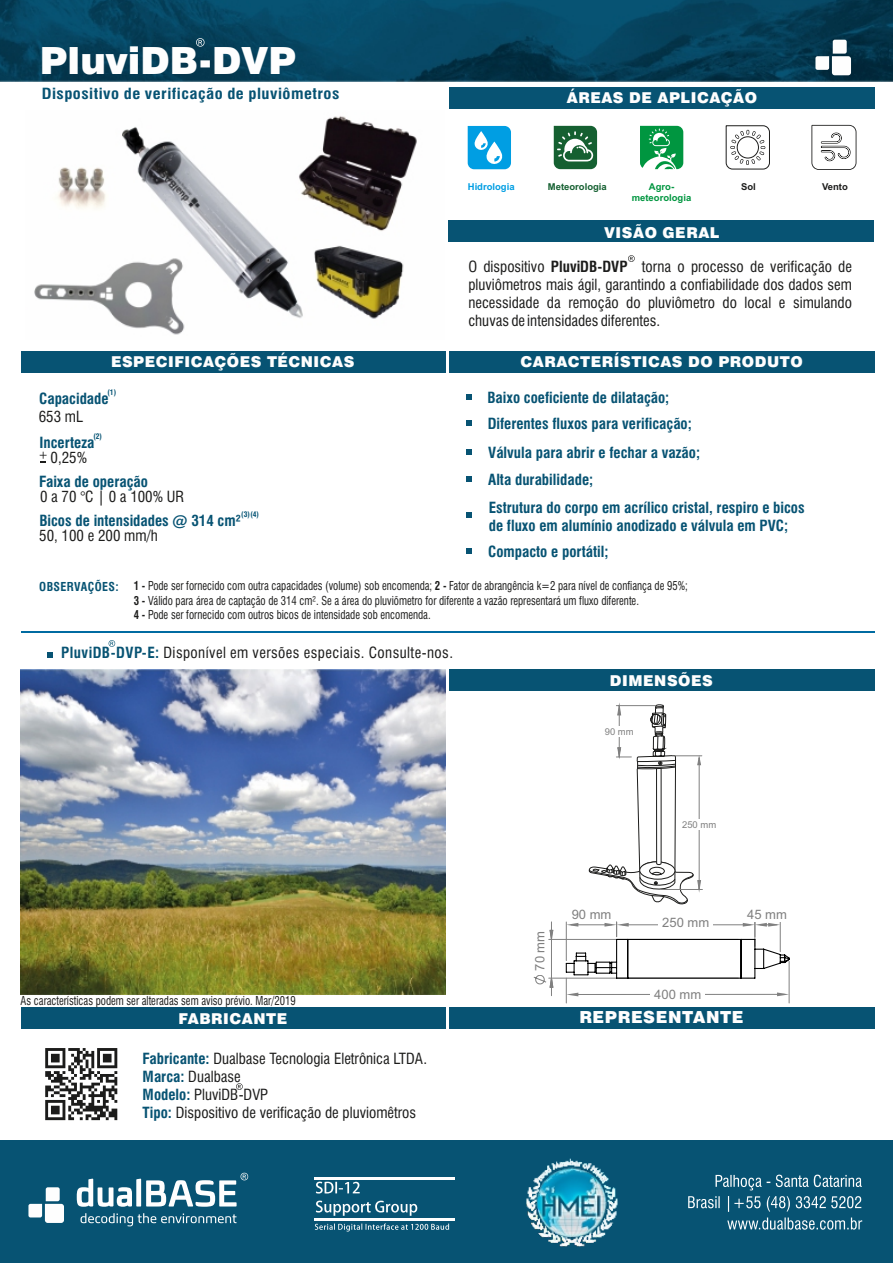
<style>
.page{position:relative;width:893px;height:1263px;background:#fff}
.page>*{position:absolute;margin:0;border:0;box-sizing:border-box;transform-origin:0 0}
.t1{font:900 37.5px "Swiss 721 BT";color:#fefefe}
.t2{font:900 16.65px "Swiss 721 BT";letter-spacing:.035em;color:#fefefe}
.t3{font:condensed 15px/18px "Swiss 721 BT";color:#1c1c1b}
.t4{font:700 condensed 15px/18px "Swiss 721 BT";color:#075373}
.t5{font:900 15px "Swiss 721 BT";letter-spacing:.035em;color:#fefefe}
.t6{font:condensed 15px "Swiss 721 BT";letter-spacing:.03em;color:#1c1c1b}
.t7{font:700 condensed 15px "Swiss 721 BT";letter-spacing:.03em;color:#075373;scale:1.11 1}
.t8{font:15px "Goudy Stout";letter-spacing:.055em;color:#fefefe}
.t9{font:13.05px "Arial";color:#808080}
.t10{font:condensed 12px/14.4px "Swiss 721 BT";color:#1c1c1b;scale:.89 1}
.t11{font:700 condensed 12px "Swiss 721 BT";letter-spacing:.03em;color:#075373}
.t12{font:700 9.45px/10.6px "Arial";color:#009640;text-align:center}
.t13{font:700 9.45px "Arial";color:#156031}
.t14{font:700 9.45px "Arial";color:#009ee3}
.t15{font:9.45px "Arial";color:#808080}
.t16{font:700 9.45px "Arial";color:#1c1c1b}
.t17{font:700 condensed 7.5px "Swiss 721 BT";color:#035273}
.s1{font-weight:700}
.s2{font-weight:700;color:#075373}
</style>
<div class="page">
<img style="left:21px;top:670px;width:424px;height:324px">
<img style="left:0;top:0;width:893px;height:81px">
<svg style="left:196px;top:38px;width:9px;height:9px"></svg>
<div style="left:449px;top:1007px;width:426px;height:21px;background:#075373"></div>
<div style="left:21px;top:1007px;width:424px;height:21px;background:#075373"></div>
<svg style="left:47px;top:652px;width:5px;height:5px"></svg>
<div style="left:449px;top:670px;width:426px;height:21px;background:#075373"></div>
<div style="left:449px;top:351px;width:426px;height:21px;background:#075373"></div>
<div style="left:21px;top:351px;width:424px;height:21px;background:#075373"></div>
<div style="left:448px;top:220px;width:426px;height:22px;background:#075373"></div>
<hr style="left:21px;top:631px;width:854px;height:1px;background:#006ba1">
<svg style="left:466px;top:395px;width:6px;height:5px"></svg>
<svg style="left:467px;top:421px;width:5px;height:5px"></svg>
<svg style="left:467px;top:512px;width:5px;height:5px"></svg>
<svg style="left:467px;top:477px;width:5px;height:5px"></svg>
<svg style="left:467px;top:548px;width:5px;height:5px"></svg>
<svg style="left:467px;top:449px;width:5px;height:5px"></svg>
<svg style="left:40px;top:452px;width:7px;height:10px"></svg>
<svg style="left:640px;top:126px;width:43px;height:43px;background:#39ad6b"></svg>
<svg style="left:554px;top:126px;width:43px;height:43px;background:#3f7c56"></svg>
<svg style="left:468px;top:126px;width:43px;height:43px"></svg>
<svg style="left:725px;top:125px;width:45px;height:45px"></svg>
<svg style="left:815px;top:40px;width:36px;height:35px"></svg>
<svg style="left:628px;top:255px;width:7px;height:7px"></svg>
<svg style="left:236px;top:1083px;width:7px;height:7px"></svg>
<svg style="left:109px;top:640px;width:6px;height:7px"></svg>
<div style="left:449px;top:87px;width:426px;height:21px;background:#075373"></div>
<img style="left:34px;top:116px;width:383px;height:219px">
<svg style="left:811px;top:125px;width:45px;height:45px"></svg>
<hr style="left:549px;top:939px;width:189px;height:1px;background:#808080">
<hr style="left:549px;top:978px;width:189px;height:1px;background:#808080">
<svg style="left:533px;top:922px;width:21px;height:74px"></svg>
<div style="left:533px;top:927px;width:14px;height:47px;background:#fff"></div>
<svg style="left:45px;top:1048px;width:72px;height:72px"></svg>
<div style="left:0;top:1140px;width:893px;height:123px;background:#075373"></div>
<svg style="left:316px;top:1181px;width:101px;height:35px"></svg>
<svg style="left:315px;top:1223px;width:134px;height:8px"></svg>
<hr style="left:315px;top:1177px;width:140px;height:2px;background:#fefefe">
<hr style="left:315px;top:1218px;width:140px;height:2px;background:#fefefe">
<svg style="left:28px;top:1173px;width:220px;height:53px"></svg>
<svg style="left:565px;top:704px;width:297px;height:526px"></svg>
<img style="left:526px;top:1154px;width:94px;height:93px">
<h1 class="t1" style="left:40px;top:46px;width:258px">PluviDB-DVP</h1>
<p class="t7" style="left:42px;top:87px;width:270px">Dispositivo de verificação de pluviômetros</p>
<p class="t5" style="left:567px;top:91px;width:192px">ÁREAS DE APLICAÇÃO</p>
<p class="t14" style="left:468px;top:183px;width:48px">Hidrologia</p>
<p class="t13" style="left:548px;top:183px;width:60px">Meteorologia</p>
<p class="t16" style="left:741px;top:184px;width:16px">Sol</p>
<p class="t16" style="left:822px;top:183px;width:27px">Vento</p>
<p class="t12" style="left:632px;top:183px;width:61px">Agro&shy;meteorologia</p>
<p class="t5" style="left:604px;top:226px;width:117px">VISÃO GERAL</p>
<p class="t3" style="left:468px;top:259px;width:385px;text-align:justify">O dispositivo <span class="s1">PluviDB-DVP</span> torna o processo de verificação de pluviômetros mais ágil, garantindo a confiabilidade dos dados sem necessidade da remoção do pluviômetro do local e simulando chuvas de intensidades diferentes.</p>
<p class="t5" style="left:111px;top:356px;width:245px">ESPECIFICAÇÕES TÉCNICAS</p>
<p class="t5" style="left:520px;top:356px;width:284px">CARACTERÍSTICAS DO PRODUTO</p>
<p class="t17" style="left:107px;top:389px;width:10px">(1)</p>
<p class="t4" style="left:39px;top:391px;width:71px">Capacidade</p>
<p class="t3" style="left:39px;top:409px;width:46px">653 mL</p>
<p class="t4" style="left:40px;top:435px;width:56px">Incerteza</p>
<p class="t4" style="left:39px;top:474px;width:110px">Faixa de operação</p>
<p class="t17" style="left:93px;top:433px;width:10px">(2)</p>
<p class="t3" style="left:51px;top:450px;width:38px">0,25%</p>
<p class="t3" style="left:40px;top:489px;width:146px">0 a 70 °C | 0 a 100% UR</p>
<p class="t17" style="left:241px;top:511px;width:19px">(3)(4)</p>
<p class="t4" style="left:39px;top:513px;width:203px">Bicos de intensidades @ 314 cm²</p>
<p class="t3" style="left:39px;top:528px;width:120px">50, 100 e 200 mm/h</p>
<p class="t4" style="left:487px;top:390px;width:183px">Baixo coeficiente de dilatação;</p>
<p class="t4" style="left:488px;top:416px;width:206px">Diferentes fluxos para verificação;</p>
<p class="t4" style="left:488px;top:445px;width:214px">Válvula para abrir e fechar a vazão;</p>
<p class="t4" style="left:488px;top:472px;width:107px">Alta durabilidade;</p>
<p class="t4" style="left:489px;top:500px;width:317px">Estrutura do corpo em acrílico cristal, respiro e bicos de fluxo em alumínio anodizado e válvula em PVC;</p>
<p class="t4" style="left:488px;top:544px;width:122px">Compacto e portátil;</p>
<p class="t11" style="left:39px;top:582px;width:81px">OBSERVAÇÕES:</p>
<p class="t10" style="left:134px;top:580px;width:624px"><span class="s1">1 -</span> Pode ser fornecido com outra capacidades (volume) sob encomenda; <span class="s1">2 -</span> Fator de abrangência k=2 para nível de confiança de 95%;<br><span class="s1">3 -</span> Válido para área de captação de 314 cm². Se a área do pluviõmetro for diferente a vazão representará um fluxo diferente.<br><span class="s1">4 -</span> Pode ser fornecido com outros bicos de intensidade sob encomenda.</p>
<p class="t6" style="left:61px;top:646px;width:393px"><span class="s2">PluviDB-DVP-E:</span> Disponível em versões especiais. Consulte-nos.</p>
<p class="t10" style="left:21px;top:994px;width:311px">As características podem ser alteradas sem aviso prévio. Mar/2019</p>
<p class="t8" style="left:626px;top:672px;width:166px">DIMENSÕES</p>
<p class="t5" style="left:610px;top:674px;width:104px">DIMENSÕES</p>
<p class="t15" style="left:605px;top:728px;width:30px">90 mm</p>
<p class="t9" style="left:535px;top:970px;width:41px;rotate:-90deg">70 mm</p>
<p class="t9" style="left:572px;top:910px;width:41px">90 mm</p>
<p class="t15" style="left:682px;top:821px;width:36px">250 mm</p>
<p class="t9" style="left:662px;top:917px;width:49px">250 mm</p>
<p class="t9" style="left:654px;top:989px;width:49px">400 mm</p>
<p class="t9" style="left:747px;top:910px;width:41px">45 mm</p>
<p class="t5" style="left:178px;top:1013px;width:110px">FABRICANTE</p>
<p class="t2" style="left:579px;top:1010px;width:166px">REPRESENTANTE</p>
<p class="t3" style="left:143px;top:1051px;width:286px"><span class="s2">Fabricante:</span> Dualbase Tecnologia Eletrônica LTDA.<br><span class="s2">Marca:</span> Dualbase<br><span class="s2">Modelo:</span> PluviDB-DVP<br><span class="s2">Tipo:</span> Dispositivo de verificação de pluviomêtros</p>
</div>
